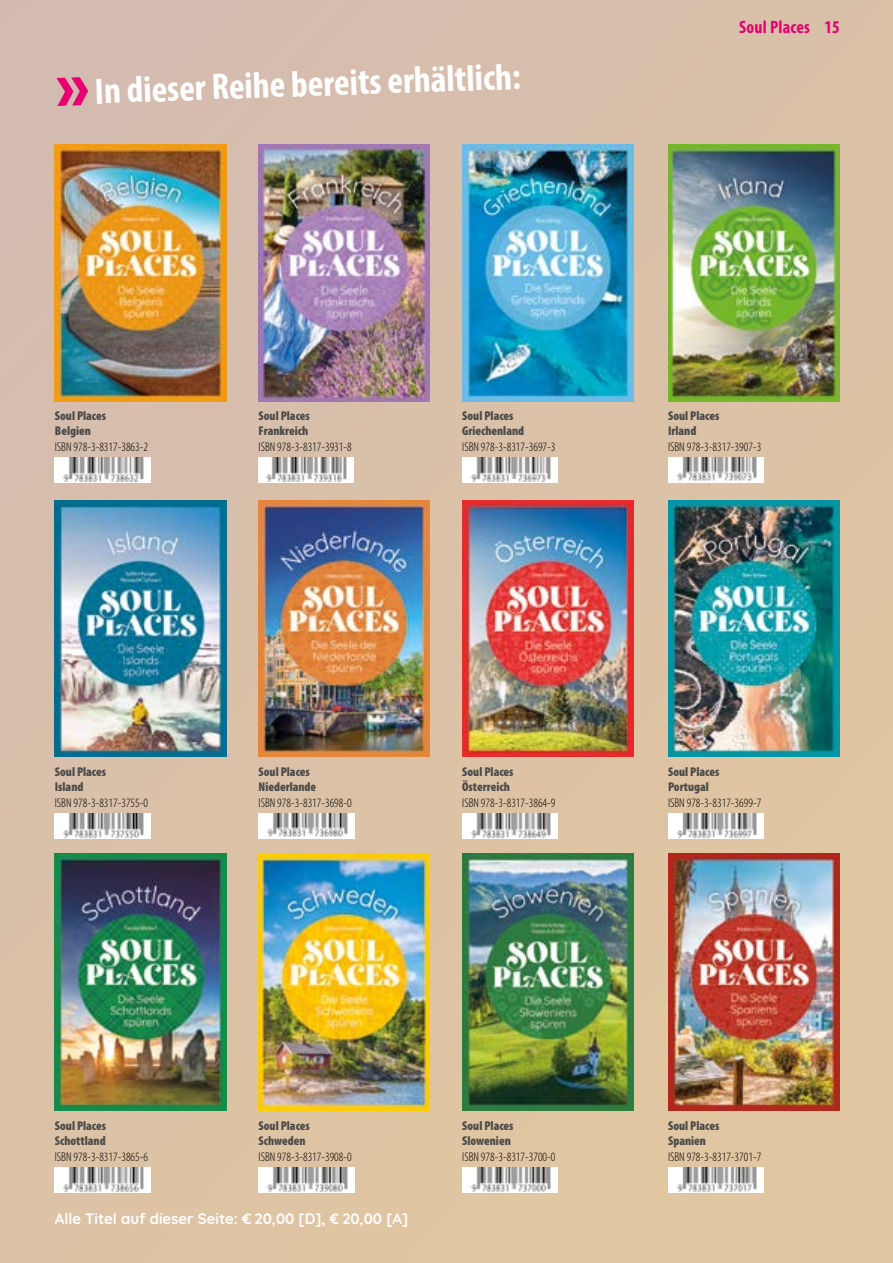
<style>
.page{position:relative;width:893px;height:1263px;background:#dbc1a7}
.page>*{position:absolute;margin:0;border:0;box-sizing:border-box;transform-origin:0 0}
.t1{font:700 condensed 37.2px "Myriad Pro";color:#fff}
.t2{font:700 condensed 18px "Myriad Pro";letter-spacing:.01em;color:#e60071}
.t3{font:700 15px "Quicksand";color:#fff}
.t4{font:300 condensed 12.75px "Myriad Pro";color:#000}
.t5{font:900 condensed 12.75px/15.3px "Myriad Pro";color:#4a4a49}
.s1{font-weight:900;font-stretch:normal;font-size:72.3px;color:#e60071}
</style>
<div class="page">
<img style="left:55px;top:145px;width:171px;height:256px">
<img style="left:259px;top:145px;width:171px;height:256px">
<img style="left:462px;top:145px;width:171px;height:256px">
<img style="left:668px;top:145px;width:171px;height:256px">
<img style="left:55px;top:500px;width:171px;height:257px">
<img style="left:259px;top:500px;width:171px;height:257px">
<img style="left:462px;top:500px;width:171px;height:257px">
<img style="left:668px;top:500px;width:171px;height:257px">
<img style="left:55px;top:854px;width:171px;height:256px">
<img style="left:259px;top:854px;width:171px;height:256px">
<img style="left:462px;top:854px;width:171px;height:256px">
<img style="left:668px;top:854px;width:171px;height:256px">
<img style="left:259px;top:457px;width:94px;height:26px">
<img style="left:55px;top:457px;width:95px;height:26px">
<img style="left:462px;top:457px;width:96px;height:26px">
<img style="left:668px;top:457px;width:96px;height:26px">
<img style="left:55px;top:813px;width:95px;height:26px">
<img style="left:259px;top:813px;width:95px;height:26px">
<img style="left:462px;top:813px;width:96px;height:26px">
<img style="left:668px;top:813px;width:96px;height:26px">
<img style="left:55px;top:1167px;width:95px;height:26px">
<img style="left:259px;top:1167px;width:95px;height:26px">
<img style="left:462px;top:1167px;width:96px;height:26px">
<img style="left:668px;top:1167px;width:96px;height:26px">
<h1 class="t1" style="left:54px;top:69px;width:467px;rotate:-2deg"><span class="s1">»</span>In dieser Reihe bereits erhältlich:</h1>
<h2 class="t2" style="left:739px;top:15px;width:102px">Soul Places 15</h2>
<p class="t5" style="left:55px;top:408px;width:53px">Soul Places<br>Belgien</p>
<p class="t4" style="left:55px;top:440px;width:95px">ISBN 978-3-8317-3863-2</p>
<p class="t5" style="left:259px;top:408px;width:53px">Soul Places<br>Frankreich</p>
<p class="t4" style="left:259px;top:440px;width:95px">ISBN 978-3-8317-3931-8</p>
<p class="t5" style="left:462px;top:408px;width:63px">Soul Places<br>Griechenland</p>
<p class="t4" style="left:462px;top:440px;width:95px">ISBN 978-3-8317-3697-3</p>
<p class="t5" style="left:668px;top:408px;width:53px">Soul Places<br>Irland</p>
<p class="t4" style="left:668px;top:440px;width:95px">ISBN 978-3-8317-3907-3</p>
<p class="t5" style="left:55px;top:764px;width:53px">Soul Places<br>Island</p>
<p class="t4" style="left:55px;top:796px;width:95px">ISBN 978-3-8317-3755-0</p>
<p class="t5" style="left:259px;top:764px;width:59px">Soul Places<br>Niederlande</p>
<p class="t4" style="left:259px;top:796px;width:95px">ISBN 978-3-8317-3698-0</p>
<p class="t5" style="left:462px;top:764px;width:53px">Soul Places<br>Österreich</p>
<p class="t4" style="left:462px;top:796px;width:95px">ISBN 978-3-8317-3864-9</p>
<p class="t5" style="left:668px;top:764px;width:53px">Soul Places<br>Portugal</p>
<p class="t4" style="left:668px;top:796px;width:95px">ISBN 978-3-8317-3699-7</p>
<p class="t5" style="left:55px;top:1118px;width:53px">Soul Places<br>Schottland</p>
<p class="t4" style="left:55px;top:1150px;width:95px">ISBN 978-3-8317-3865-6</p>
<p class="t5" style="left:259px;top:1118px;width:53px">Soul Places<br>Schweden</p>
<p class="t4" style="left:259px;top:1150px;width:95px">ISBN 978-3-8317-3908-0</p>
<p class="t3" style="left:55px;top:1206px;width:355px">Alle Titel auf dieser Seite: € 20,00 [D], € 20,00 [A]</p>
<p class="t5" style="left:462px;top:1118px;width:53px">Soul Places<br>Slowenien</p>
<p class="t4" style="left:462px;top:1150px;width:95px">ISBN 978-3-8317-3700-0</p>
<p class="t5" style="left:668px;top:1118px;width:53px">Soul Places<br>Spanien</p>
<p class="t4" style="left:668px;top:1150px;width:95px">ISBN 978-3-8317-3701-7</p>
</div>
